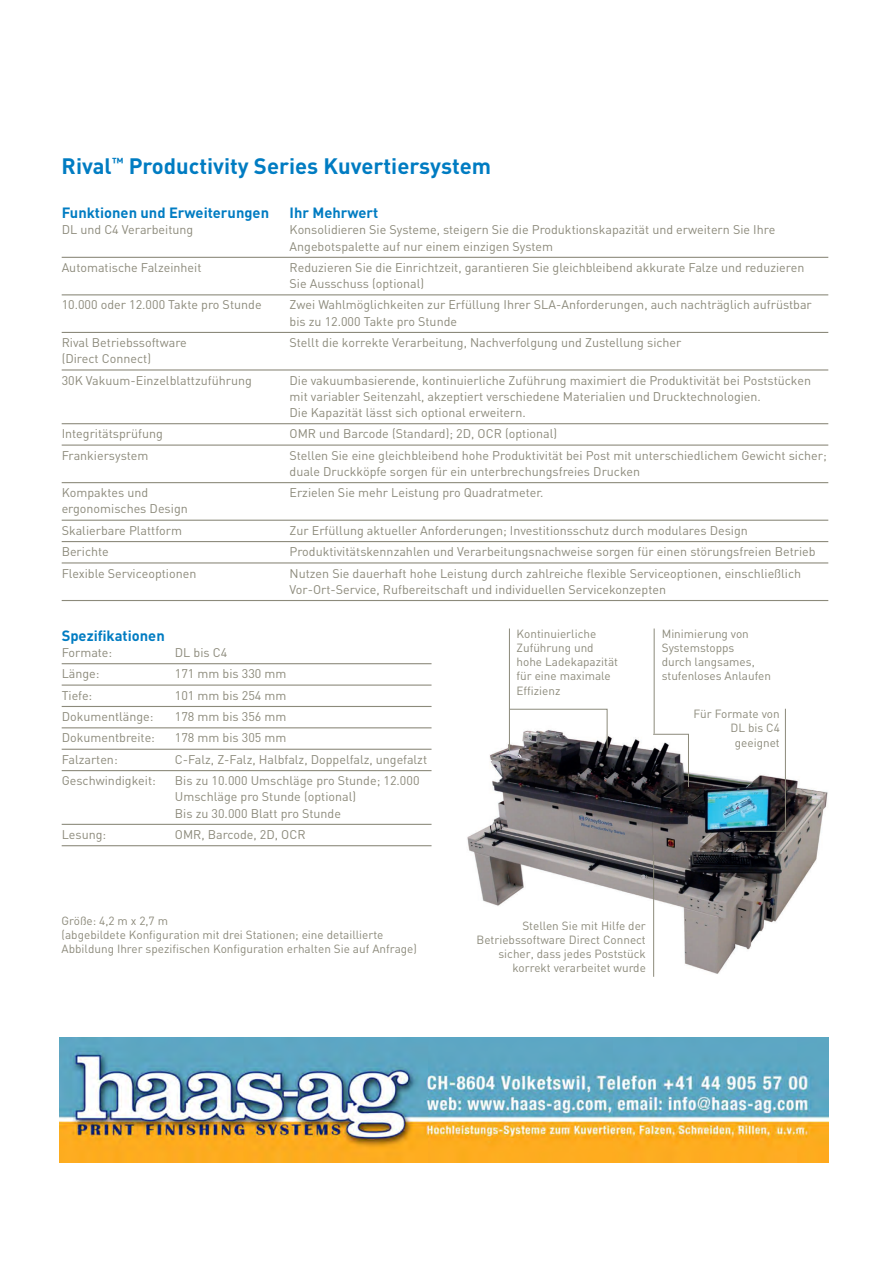
<style>
.page{position:relative;width:893px;height:1263px;background:#fff}
.page>*{position:absolute;margin:0;border:0;box-sizing:border-box;transform-origin:0 0}
.t1{font:700 22.05px "DIN";color:#007cc2}
.t2{font:700 14.7px "DIN";color:#007cc2}
.t3{font:12.45px/16.2px "DIN";color:#8c8a7b}
.t4{font:11.7px/14.1px "DIN";color:#8c8a7b}
</style>
<div class="page">
<hr style="left:62px;top:663px;width:370px;height:1px;background:#8c8a7b">
<hr style="left:62px;top:684px;width:370px;height:2px;background:#8c8a7b">
<hr style="left:62px;top:706px;width:370px;height:1px;background:#8c8a7b">
<hr style="left:62px;top:727px;width:370px;height:1px;background:#8c8a7b">
<hr style="left:62px;top:749px;width:370px;height:1px;background:#8c8a7b">
<hr style="left:62px;top:770px;width:370px;height:1px;background:#8c8a7b">
<hr style="left:62px;top:824px;width:370px;height:1px;background:#8c8a7b">
<hr style="left:62px;top:845px;width:370px;height:1px;background:#8c8a7b">
<hr style="left:62px;top:257px;width:766px;height:1px;background:#8c8a7b">
<hr style="left:62px;top:294px;width:766px;height:1px;background:#8c8a7b">
<hr style="left:62px;top:332px;width:766px;height:1px;background:#8c8a7b">
<hr style="left:62px;top:369px;width:766px;height:1px;background:#8c8a7b">
<hr style="left:62px;top:423px;width:766px;height:1px;background:#8c8a7b">
<hr style="left:62px;top:444px;width:766px;height:2px;background:#8c8a7b">
<hr style="left:62px;top:482px;width:766px;height:1px;background:#8c8a7b">
<hr style="left:62px;top:520px;width:766px;height:1px;background:#8c8a7b">
<hr style="left:62px;top:541px;width:766px;height:1px;background:#8c8a7b">
<hr style="left:62px;top:562px;width:766px;height:1px;background:#8c8a7b">
<hr style="left:62px;top:600px;width:766px;height:1px;background:#8c8a7b">
<img style="left:467px;top:720px;width:361px;height:256px">
<hr style="left:654px;top:628px;width:1px;height:106px;background:#8c8a7b">
<hr style="left:509px;top:628px;width:1px;height:123px;background:#8c8a7b">
<hr style="left:653px;top:855px;width:1px;height:122px;background:#8c8a7b">
<img style="left:739px;top:708px;width:47px;height:124px">
<svg style="left:510px;top:708px;width:98px;height:41px"></svg>
<svg style="left:652px;top:733px;width:37px;height:55px"></svg>
<img style="left:60px;top:1037px;width:768px;height:125px">
<h1 class="t1" style="left:62px;top:152px;width:431px">Rival<sup>™</sup> Productivity Series Kuvertiersystem</h1>
<p class="t2" style="left:62px;top:203px;width:209px">Funktionen und Erweiterungen</p>
<p class="t2" style="left:290px;top:203px;width:90px">Ihr Mehrwert</p>
<p class="t3" style="left:62px;top:222px;width:133px">DL und C4 Verarbeitung</p>
<p class="t3" style="left:290px;top:222px;width:487px">Konsolidieren Sie Systeme, steigern Sie die Produktionskapazität und erweitern Sie Ihre<br>Angebotspalette auf nur einem einzigen System</p>
<p class="t3" style="left:62px;top:259px;width:141px">Automatische Falzeinheit</p>
<p class="t3" style="left:290px;top:259px;width:516px">Reduzieren Sie die Einrichtzeit, garantieren Sie gleichbleibend akkurate Falze und reduzieren<br>Sie Ausschuss (optional)</p>
<p class="t3" style="left:62px;top:297px;width:201px">10.000 oder 12.000 Takte pro Stunde</p>
<p class="t3" style="left:290px;top:297px;width:524px">Zwei Wahlmöglichkeiten zur Erfüllung Ihrer SLA-Anforderungen, auch nachträglich aufrüstbar bis zu 12.000 Takte pro Stunde</p>
<p class="t3" style="left:62px;top:334px;width:127px">Rival Betriebssoftware</p>
<p class="t3" style="left:290px;top:334px;width:393px">Stellt die korrekte Verarbeitung, Nachverfolgung und Zustellung sicher</p>
<p class="t3" style="left:62px;top:348px;width:192px;line-height:21.5px">(Direct Connect)<br>30K Vakuum-Einzelblattzuführung</p>
<p class="t3" style="left:290px;top:372px;width:523px">Die vakuumbasierende, kontinuierliche Zuführung maximiert die Produktivität bei Poststücken mit variabler Seitenzahl, akzeptiert verschiedene Materialien und Drucktechnologien.<br>Die Kapazität lässt sich optional erweitern.</p>
<p class="t3" style="left:62px;top:425px;width:103px">Integritätsprüfung</p>
<p class="t3" style="left:290px;top:425px;width:269px">OMR und Barcode (Standard); 2D, OCR (optional)</p>
<p class="t3" style="left:62px;top:447px;width:88px">Frankiersystem</p>
<p class="t3" style="left:290px;top:447px;width:539px">Stellen Sie eine gleichbleibend hohe Produktivität bei Post mit unterschiedlichem Gewicht sicher; duale Druckköpfe sorgen für ein unterbrechungsfreies Drucken</p>
<p class="t3" style="left:62px;top:484px;width:88px">Kompaktes und</p>
<p class="t3" style="left:290px;top:484px;width:255px">Erzielen Sie mehr Leistung pro Quadratmeter.</p>
<p class="t3" style="left:62px;top:498px;width:128px;line-height:21.5px">ergonomisches Design<br>Skalierbare Plattform</p>
<p class="t3" style="left:290px;top:522px;width:460px">Zur Erfüllung aktueller Anforderungen; Investitionsschutz durch modulares Design</p>
<p class="t3" style="left:62px;top:543px;width:49px">Berichte</p>
<p class="t3" style="left:290px;top:543px;width:528px">Produktivitätskennzahlen und Verarbeitungsnachweise sorgen für einen störungsfreien Betrieb</p>
<p class="t3" style="left:62px;top:565px;width:136px">Flexible Serviceoptionen</p>
<p class="t3" style="left:290px;top:565px;width:513px">Nutzen Sie dauerhaft hohe Leistung durch zahlreiche flexible Serviceoptionen, einschließlich<br>Vor-Ort-Service, Rufbereitschaft und individuellen Servicekonzepten</p>
<p class="t4" style="left:516px;top:627px;width:103px">Kontinuierliche<br>Zuführung und hohe Ladekapazität für eine maximale<br>Effizienz</p>
<p class="t4" style="left:662px;top:627px;width:111px">Minimierung von<br>Systemstopps<br>durch langsames, stufenloses Anlaufen</p>
<p class="t4" style="left:693px;top:707px;width:88px;text-align:right">Für Formate von<br>DL bis C4 geeignet</p>
<p class="t2" style="left:62px;top:626px;width:105px">Spezifikationen</p>
<p class="t3" style="left:62px;top:644px;width:52px">Formate:</p>
<p class="t3" style="left:175px;top:644px;width:54px">DL bis C4</p>
<p class="t3" style="left:62px;top:665px;width:39px">Länge:</p>
<p class="t3" style="left:175px;top:665px;width:113px">171 mm bis 330 mm</p>
<p class="t3" style="left:62px;top:687px;width:32px">Tiefe:</p>
<p class="t3" style="left:175px;top:687px;width:113px">101 mm bis 254 mm</p>
<p class="t3" style="left:62px;top:708px;width:93px">Dokumentlänge:</p>
<p class="t3" style="left:175px;top:708px;width:113px">178 mm bis 356 mm</p>
<p class="t3" style="left:62px;top:730px;width:95px">Dokumentbreite:</p>
<p class="t3" style="left:175px;top:730px;width:113px">178 mm bis 305 mm</p>
<p class="t3" style="left:62px;top:751px;width:58px">Falzarten:</p>
<p class="t3" style="left:175px;top:751px;width:254px">C-Falz, Z-Falz, Halbfalz, Doppelfalz, ungefalzt</p>
<p class="t3" style="left:62px;top:772px;width:96px">Geschwindigkeit:</p>
<p class="t3" style="left:175px;top:772px;width:246px">Bis zu 10.000 Umschläge pro Stunde; 12.000<br>Umschläge pro Stunde (optional)<br>Bis zu 30.000 Blatt pro Stunde</p>
<p class="t3" style="left:62px;top:826px;width:46px">Lesung:</p>
<p class="t3" style="left:175px;top:826px;width:132px">OMR, Barcode, 2D, OCR</p>
<p class="t4" style="left:62px;top:913px;width:357px">Größe: 4,2 m x 2,7 m<br>(abgebildete Konfiguration mit drei Stationen; eine detaillierte<br>Abbildung Ihrer spezifischen Konfiguration erhalten Sie auf Anfrage)</p>
<p class="t4" style="left:476px;top:919px;width:171px;text-align:right">Stellen Sie mit Hilfe der<br>Betriebssoftware Direct Connect sicher, dass jedes Poststück korrekt verarbeitet wurde</p>
</div>
